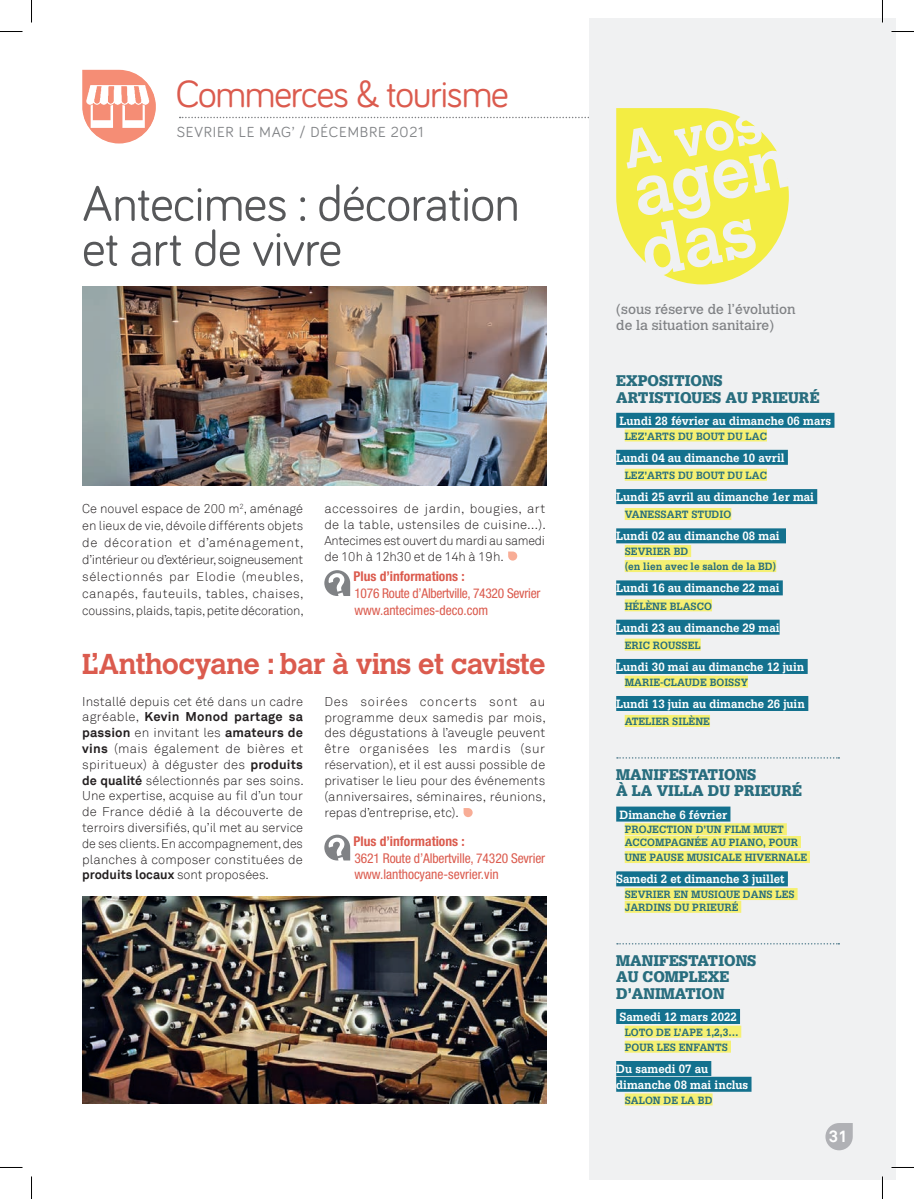
<style>
.page{position:relative;width:914px;height:1199px;background:#fff}
.page>*{position:absolute;margin:0;border:0;box-sizing:border-box;transform-origin:0 0}
.t1{font:51px/45px "Bariol";letter-spacing:-.01em;color:#57585a}
.t2{font:39px "Bariol";letter-spacing:-.03em;color:#db5b4e}
.t3{font:700 28.5px "Calvert MT Std";letter-spacing:-.02em;color:#db5b4e}
.t4{font:900 16.5px/16.5px "Serifa";color:#286d7e;scale:.9 1}
.t5{font:700 16.5px "Akkurat";color:#fff}
.t6{font:15px "Bariol";letter-spacing:.05em;color:#808285}
.t7{font:condensed 13.5px/16.6px "Helvetica Neue LT Std";letter-spacing:-.01em;color:#db5b4e}
.t8{font:13.5px/16.2px "Calvert MT Std";color:#808285}
.t9{font:700 condensed 13.5px "Helvetica Neue LT Std";color:#db5b4e}
.t10{font:300 12.75px/15.8px "Akkurat";letter-spacing:-.01em;color:#231f20;text-align:justify}
.t11{font:700 12.75px/15.8px "Serifa";color:#fff;scale:.9 1}
.t12{font:700 11.25px/15px "Serifa";color:#286d7e;scale:.9 1}
.s1{font-weight:700}
</style>
<div class="page">
<img style="left:82px;top:70px;width:74px;height:73px">
<div style="left:589px;top:19px;width:306px;height:1161px;background:#f0f1f2"></div>
<img style="left:82px;top:896px;width:464px;height:207px">
<svg style="left:463px;top:808px;width:9px;height:9px"></svg>
<svg style="left:324px;top:834px;width:26px;height:26px"></svg>
<img style="left:83px;top:287px;width:463px;height:198px">
<svg style="left:508px;top:551px;width:9px;height:9px"></svg>
<svg style="left:324px;top:570px;width:26px;height:26px"></svg>
<div style="left:616px;top:413px;width:218px;height:15px;background:#13718e"></div>
<div style="left:624px;top:429px;width:142px;height:12px;background:#f5f073"></div>
<div style="left:616px;top:450px;width:171px;height:15px;background:#13718e"></div>
<div style="left:624px;top:468px;width:142px;height:12px;background:#f5f073"></div>
<div style="left:616px;top:489px;width:201px;height:15px;background:#13718e"></div>
<div style="left:624px;top:508px;width:107px;height:12px;background:#f5f073"></div>
<div style="left:616px;top:528px;width:169px;height:15px;background:#13718e"></div>
<div style="left:624px;top:545px;width:67px;height:12px;background:#f5f073"></div>
<div style="left:624px;top:560px;width:152px;height:12px;background:#f5f073"></div>
<div style="left:616px;top:580px;width:166px;height:15px;background:#13718e"></div>
<div style="left:624px;top:599px;width:88px;height:12px;background:#f5f073"></div>
<div style="left:616px;top:619px;width:163px;height:15px;background:#13718e"></div>
<div style="left:624px;top:638px;width:76px;height:12px;background:#f5f073"></div>
<div style="left:616px;top:659px;width:191px;height:15px;background:#13718e"></div>
<div style="left:624px;top:675px;width:124px;height:12px;background:#f5f073"></div>
<div style="left:616px;top:696px;width:192px;height:15px;background:#13718e"></div>
<div style="left:624px;top:714px;width:86px;height:12px;background:#f5f073"></div>
<svg style="left:617px;top:757px;width:222px;height:1px"></svg>
<div style="left:616px;top:806px;width:114px;height:15px;background:#13718e"></div>
<div style="left:624px;top:823px;width:162px;height:12px;background:#f5f073"></div>
<div style="left:624px;top:836px;width:176px;height:12px;background:#f5f073"></div>
<div style="left:624px;top:851px;width:185px;height:12px;background:#f5f073"></div>
<div style="left:616px;top:871px;width:171px;height:15px;background:#13718e"></div>
<div style="left:624px;top:888px;width:173px;height:12px;background:#f5f073"></div>
<div style="left:624px;top:900px;width:117px;height:12px;background:#f5f073"></div>
<svg style="left:617px;top:943px;width:222px;height:1px"></svg>
<div style="left:616px;top:1008px;width:124px;height:15px;background:#13718e"></div>
<div style="left:624px;top:1025px;width:117px;height:12px;background:#f5f073"></div>
<div style="left:624px;top:1040px;width:107px;height:12px;background:#f5f073"></div>
<div style="left:616px;top:1060px;width:95px;height:15px;background:#13718e"></div>
<div style="left:616px;top:1076px;width:135px;height:15px;background:#13718e"></div>
<div style="left:624px;top:1093px;width:88px;height:12px;background:#f5f073"></div>
<svg style="left:180px;top:108px;width:608px;height:176px"></svg>
<svg style="left:825px;top:1123px;width:27px;height:27px"></svg>
<hr style="left:891px;top:1166px;width:22px;height:2px;background:#fff">
<hr style="left:881px;top:0;width:2px;height:22px;background:#fff">
<hr style="left:881px;top:1176px;width:2px;height:22px;background:#fff">
<svg style="left:0;top:31px;width:22px;height:1px"></svg>
<svg style="left:891px;top:31px;width:22px;height:1px"></svg>
<svg style="left:0;top:1167px;width:22px;height:1px"></svg>
<svg style="left:891px;top:1167px;width:22px;height:1px"></svg>
<svg style="left:31px;top:0;width:1px;height:22px"></svg>
<svg style="left:31px;top:1176px;width:1px;height:22px"></svg>
<svg style="left:882px;top:0;width:1px;height:22px"></svg>
<svg style="left:882px;top:1176px;width:1px;height:22px"></svg>
<h2 class="t2" style="left:175px;top:68px;width:335px">Commerces &amp; tourisme</h2>
<p class="t6" style="left:177px;top:121px;width:248px">SEVRIER LE MAG’ / DÉCEMBRE 2021</p>
<h1 class="t1" style="left:82px;top:178px;width:439px">Antecimes : décoration et art de vivre</h1>
<p class="t10" style="left:82px;top:500px;width:223px;line-height:17px">Ce nouvel espace de 200 m<sup>2</sup>, aménagé en lieux de vie, dévoile différents objets de décoration et d’aménagement, d’intérieur ou d’extérieur, soigneusement sélectionnés par Elodie (meubles, canapés, fauteuils, tables, chaises, coussins, plaids, tapis, petite décoration,</p>
<p class="t10" style="left:324px;top:501px;width:223px">accessoires de jardin, bougies, art de la table, ustensiles de cuisine…).<br>Antecimes est ouvert du mardi au samedi de 10h à 12h30 et de 14h à 19h.</p>
<p class="t9" style="left:353px;top:568px;width:113px">Plus d’informations :</p>
<p class="t7" style="left:354px;top:585px;width:187px">1076 Route d’Albertville, 74320 Sevrier www.antecimes-deco.com</p>
<h3 class="t3" style="left:82px;top:645px;width:465px">L’Anthocyane : bar à vins et caviste</h3>
<p class="t10" style="left:82px;top:693px;width:223px">Installé depuis cet été dans un cadre agréable, <span class="s1">Kevin Monod partage sa passion</span> en invitant les <span class="s1">amateurs de vins</span> (mais également de bières et spiritueux) à déguster des <span class="s1">produits de qualité</span> sélectionnés par ses soins.<br>Une expertise, acquise au fil d’un tour de France dédié à la découverte de terroirs diversifiés, qu’il met au service de ses clients. En accompagnement, des planches à composer constituées de <span class="s1">produits locaux</span> sont proposées.</p>
<p class="t10" style="left:324px;top:693px;width:223px">Des soirées concerts sont au programme deux samedis par mois, des dégustations à l’aveugle peuvent être organisées les mardis (sur réservation), et il est aussi possible de privatiser le lieu pour des événements (anniversaires, séminaires, réunions, repas d’entreprise, etc).</p>
<p class="t9" style="left:353px;top:833px;width:113px">Plus d’informations :</p>
<p class="t7" style="left:354px;top:849px;width:192px">3621 Route d’Albertville, 74320 Sevrier www.lanthocyane-sevrier.vin</p>
<p class="t8" style="left:616px;top:301px;width:181px">(sous réserve de l’évolution de la situation sanitaire)</p>
<p class="t4" style="left:616px;top:372px;width:227px">EXPOSITIONS<br>ARTISTIQUES AU PRIEURÉ</p>
<p class="t11" style="left:619px;top:412px;width:237px">Lundi 28 février au dimanche 06 mars</p>
<p class="t12" style="left:624px;top:428px;width:159px">LEZ’ARTS DU BOUT DU LAC</p>
<p class="t11" style="left:616px;top:449px;width:189px">Lundi 04 au dimanche 10 avril</p>
<p class="t12" style="left:624px;top:467px;width:159px">LEZ’ARTS DU BOUT DU LAC</p>
<p class="t11" style="left:616px;top:489px;width:221px">Lundi 25 avril au dimanche 1er mai</p>
<p class="t12" style="left:624px;top:507px;width:120px">VANESSART STUDIO</p>
<p class="t11" style="left:616px;top:528px;width:183px">Lundi 02 au dimanche 08 mai</p>
<p class="t12" style="left:624px;top:544px;width:170px">SEVRIER BD<br>(en lien avec le salon de la BD)</p>
<p class="t11" style="left:616px;top:580px;width:183px">Lundi 16 au dimanche 22 mai</p>
<p class="t12" style="left:624px;top:598px;width:98px">HÉLÈNE BLASCO</p>
<p class="t11" style="left:616px;top:619px;width:183px">Lundi 23 au dimanche 29 mai</p>
<p class="t12" style="left:624px;top:637px;width:86px">ERIC ROUSSEL</p>
<p class="t11" style="left:616px;top:658px;width:211px">Lundi 30 mai au dimanche 12 juin</p>
<p class="t12" style="left:624px;top:674px;width:138px">MARIE-CLAUDE BOISSY</p>
<p class="t11" style="left:616px;top:695px;width:211px">Lundi 13 juin au dimanche 26 juin</p>
<p class="t12" style="left:624px;top:713px;width:96px">ATELIER SILÈNE</p>
<p class="t4" style="left:616px;top:765px;width:208px">MANIFESTATIONS<br>À LA VILLA DU PRIEURÉ</p>
<p class="t11" style="left:619px;top:806px;width:121px">Dimanche 6 février</p>
<p class="t12" style="left:624px;top:823px;width:194px;line-height:12.8px">PROJECTION D’UN FILM MUET<br>ACCOMPAGNÉE AU PIANO, POUR</p>
<p class="t12" style="left:624px;top:849px;width:204px">UNE PAUSE MUSICALE HIVERNALE</p>
<p class="t11" style="left:616px;top:871px;width:189px">Samedi 2 et dimanche 3 juillet</p>
<p class="t12" style="left:624px;top:887px;width:190px;line-height:12.8px">SEVRIER EN MUSIQUE DANS LES<br>JARDINS DU PRIEURÉ</p>
<p class="t4" style="left:616px;top:951px;width:157px">MANIFESTATIONS<br>AU COMPLEXE<br>D’ANIMATION</p>
<p class="t11" style="left:619px;top:1008px;width:132px">Samedi 12 mars 2022</p>
<p class="t12" style="left:624px;top:1024px;width:128px">LOTO DE L’APE 1,2,3…<br>POUR LES ENFANTS</p>
<p class="t11" style="left:616px;top:1060px;width:148px">Du samedi 07 au dimanche 08 mai inclus</p>
<p class="t12" style="left:624px;top:1092px;width:99px">SALON DE LA BD</p>
<p class="t5" style="left:828px;top:1125px;width:20px">31</p>
</div>
